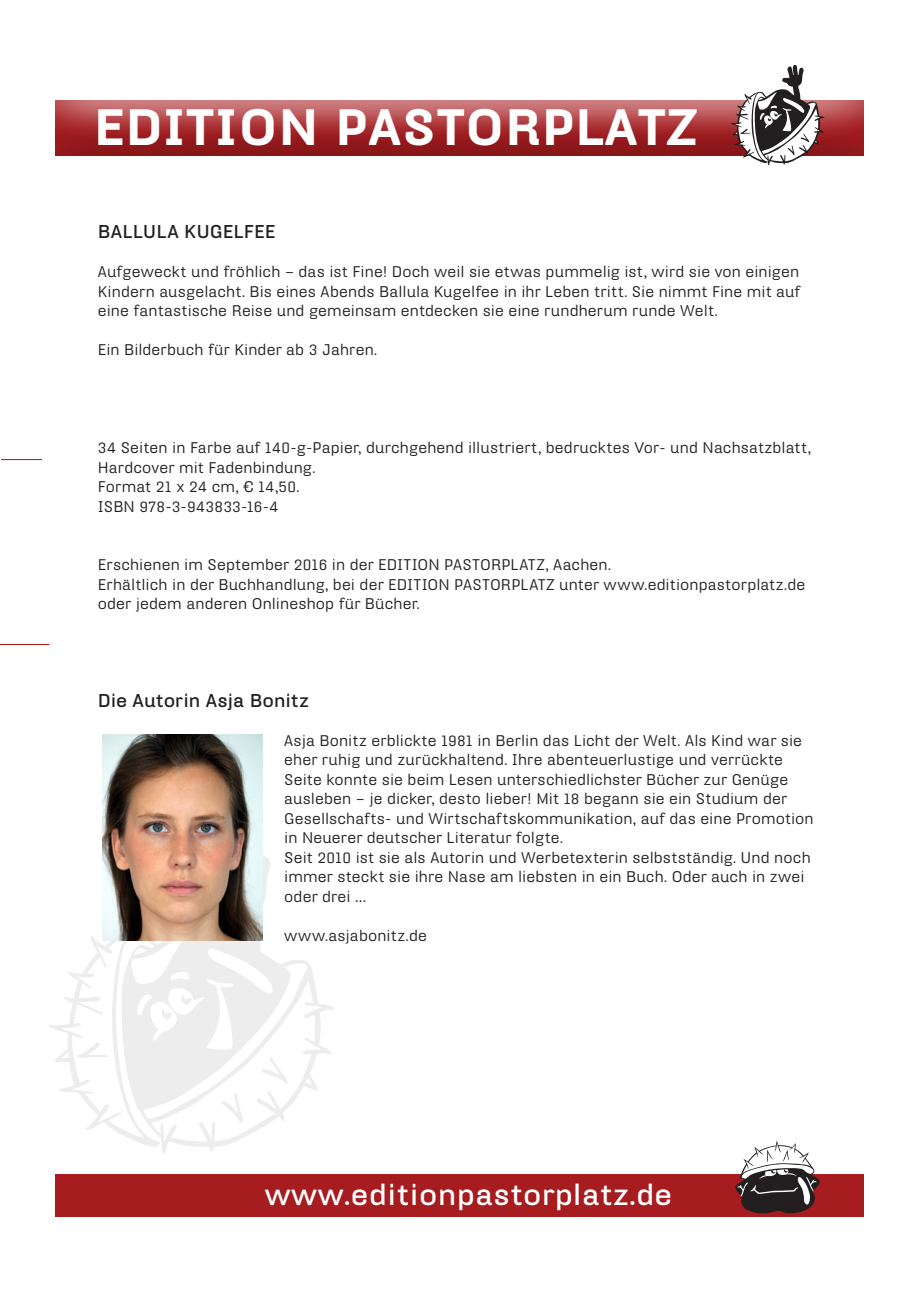
<style>
.page{position:relative;width:919px;height:1289px;background:#fff}
.page>*{position:absolute;margin:0;border:0;box-sizing:border-box;transform-origin:0 0}
.t1{font:900 49.5px "Hydra Text";letter-spacing:.01em;color:#fff}
.t2{font:700 28.5px "Hydra Text";letter-spacing:.02em;color:#fff}
.t3{font:700 18px "Hydra Text";letter-spacing:.005em;color:#231f20}
.t4{font:15px/19.5px "Hydra Text";letter-spacing:.01em;color:#231f20}
</style>
<div class="page">
<svg style="left:49px;top:847px;width:285px;height:306px"></svg>
<div style="left:55px;top:1174px;width:808px;height:42px;background:#a61c1f"></div>
<hr style="left:1px;top:459px;width:41px;height:1px;background:#a61c1f">
<hr style="left:0;top:644px;width:49px;height:1px;background:#a61c1f">
<div style="left:54px;top:100px;width:810px;height:46px;background:#fff;opacity:.75"></div>
<div style="left:54px;top:109px;width:810px;height:49px;background:#231f20;opacity:.3"></div>
<svg style="left:730px;top:65px;width:94px;height:100px"></svg>
<svg style="left:735px;top:1141px;width:85px;height:72px"></svg>
<img style="left:103px;top:734px;width:160px;height:206px">
<h1 class="t1" style="left:94px;top:95px;width:604px">EDITION PASTORPLATZ</h1>
<p class="t3" style="left:98px;top:220px;width:179px">BALLULA KUGELFEE</p>
<p class="t4" style="left:98px;top:262px;width:704px;text-align:justify">Aufgeweckt und fröhlich – das ist Fine! Doch weil sie etwas pummelig ist, wird sie von einigen Kindern ausgelacht. Bis eines Abends Ballula Kugelfee in ihr Leben tritt. Sie nimmt Fine mit auf eine fantastische Reise und gemeinsam entdecken sie eine rundherum runde Welt.</p>
<p class="t4" style="left:98px;top:340px;width:281px">Ein Bilderbuch für Kinder ab 3 Jahren.</p>
<p class="t4" style="left:98px;top:437px;width:714px">34 Seiten in Farbe auf 140-g-Papier, durchgehend illustriert, bedrucktes Vor- und Nachsatzblatt, Hardcover mit Fadenbindung.<br>Format 21 x 24 cm, € 14,50.<br>ISBN 978-3-943833-16-4</p>
<p class="t4" style="left:98px;top:554px;width:709px">Erschienen im September 2016 in der EDITION PASTORPLATZ, Aachen.<br>Erhältlich in der Buchhandlung, bei der EDITION PASTORPLATZ unter www.editionpastorplatz.de oder jedem anderen Onlineshop für Bücher.</p>
<p class="t3" style="left:98px;top:688px;width:212px">Die Autorin Asja Bonitz</p>
<p class="t4" style="left:284px;top:730px;width:531px">Asja Bonitz erblickte 1981 in Berlin das Licht der Welt. Als Kind war sie eher ruhig und zurückhaltend. Ihre abenteuerlustige und verrückte Seite konnte sie beim Lesen unterschiedlichster Bücher zur Genüge ausleben – je dicker, desto lieber! Mit 18 begann sie ein Studium der Gesellschafts- und Wirtschaftskommunikation, auf das eine Promotion in Neuerer deutscher Literatur folgte.<br>Seit 2010 ist sie als Autorin und Werbetexterin selbstständig. Und noch immer steckt sie ihre Nase am liebsten in ein Buch. Oder auch in zwei oder drei …</p>
<p class="t4" style="left:284px;top:925px;width:144px">www.asjabonitz.de</p>
<h2 class="t2" style="left:265px;top:1175px;width:409px">www.editionpastorplatz.de</h2>
</div>
